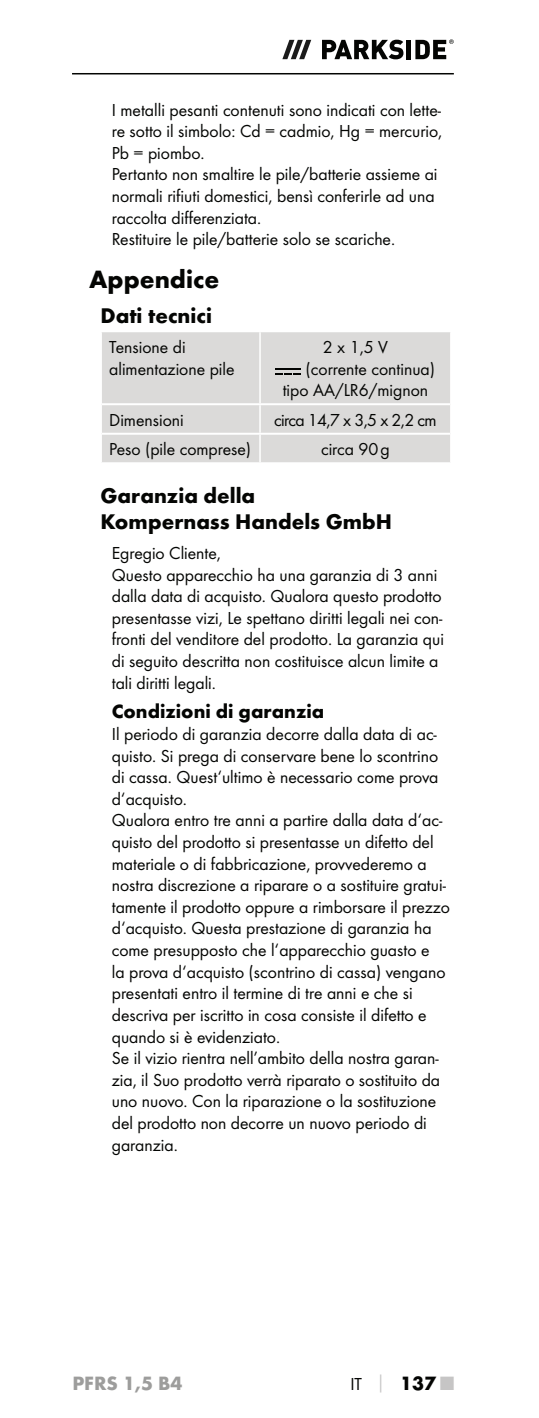
<style>
.page{position:relative;width:539px;height:1418px;background:#fff}
.page>*{position:absolute;margin:0;border:0;box-sizing:border-box;transform-origin:0 0}
.t1{font:700 26px "Futura";color:#040503}
.t2{font:700 22px/26.4px "Futura";color:#040503}
.t3{font:700 20px "Futura";color:#040503}
.t4{font:700 20px "Futura";color:#9d9d9c}
.t5{font:18px/21.6px "Futura Boo";color:#040503}
.t6{font:18px "Futura Boo";letter-spacing:-.035em;color:#040503}
.s1{font-family:"Futura Boo";font-weight:400;font-size:18px}
.s2{font-size:18px;color:#c6c5c5}
.s3{color:#c6c5c5}
</style>
<div class="page">
<hr style="left:72px;top:73px;width:382px;height:1px;background:#040503">
<svg style="left:282px;top:40px;width:29px;height:19px"></svg>
<svg style="left:322px;top:40px;width:81px;height:19px"></svg>
<div style="left:406px;top:40px;width:5px;height:19px;background:#040503"></div>
<svg style="left:415px;top:40px;width:38px;height:19px"></svg>
<div style="left:102px;top:332px;width:348px;height:130px;background:#dbdad9"></div>
<hr style="left:259px;top:332px;width:2px;height:71px;background:#fff">
<hr style="left:259px;top:405px;width:2px;height:28px;background:#fff">
<hr style="left:259px;top:435px;width:2px;height:27px;background:#fff">
<hr style="left:102px;top:403px;width:348px;height:2px;background:#fff">
<hr style="left:102px;top:433px;width:348px;height:2px;background:#fff">
<svg style="left:276px;top:368px;width:25px;height:6px"></svg>
<p class="t5" style="left:112px;top:100px;width:332px">I metalli pesanti contenuti sono indicati con lette&shy;re sotto il simbolo: Cd = cadmio, Hg = mercurio, Pb = piombo.<br>Pertanto non smaltire le pile/batterie assieme ai normali rifiuti domestici, bensì conferirle ad una raccolta differenziata.<br>Restituire le pile/batterie solo se scariche.</p>
<h1 class="t1" style="left:89px;top:269px;width:132px">Appendice</h1>
<p class="t2" style="left:100px;top:304px;width:113px">Dati tecnici</p>
<p class="t5" style="left:109px;top:337px;width:127px">Tensione di alimentazione pile</p>
<p class="t5" style="left:323px;top:337px;width:67px">2 x 1,5 V</p>
<p class="t5" style="left:305px;top:359px;width:131px">(corrente continua)</p>
<p class="t5" style="left:283px;top:380px;width:147px">tipo AA/LR6/mignon</p>
<p class="t5" style="left:109px;top:410px;width:76px">Dimensioni</p>
<p class="t6" style="left:274px;top:411px;width:164px">circa 14,7 x 3,5 x 2,2 cm</p>
<p class="t5" style="left:109px;top:439px;width:143px">Peso (pile comprese)</p>
<p class="t5" style="left:321px;top:439px;width:70px">circa 90 g</p>
<p class="t2" style="left:100px;top:484px;width:293px">Garanzia della<br>Kompernass Handels GmbH</p>
<p class="t5" style="left:112px;top:543px;width:334px">Egregio Cliente,<br>Questo apparecchio ha una garanzia di 3 anni dalla data di acquisto. Qualora questo prodotto presentasse vizi, Le spettano diritti legali nei con&shy;fronti del venditore del prodotto. La garanzia qui di seguito descritta non costituisce alcun limite a tali diritti legali.</p>
<p class="t3" style="left:112px;top:704px;width:214px">Condizioni di garanzia</p>
<p class="t5" style="left:112px;top:724px;width:339px">Il periodo di garanzia decorre dalla data di ac&shy;quisto. Si prega di conservare bene lo scontrino di cassa. Quest‘ultimo è necessario come prova d‘acquisto.<br>Qualora entro tre anni a partire dalla data d‘ac&shy;quisto del prodotto si presentasse un difetto del materiale o di fabbricazione, provvederemo a nostra discrezione a riparare o a sostituire gratui&shy;tamente il prodotto oppure a rimborsare il prezzo d‘acquisto. Questa prestazione di garanzia ha come presupposto che l‘apparecchio guasto e<br>la prova d‘acquisto (scontrino di cassa) vengano presentati entro il termine di tre anni e che si descriva per iscritto in cosa consiste il difetto e quando si è evidenziato.<br>Se il vizio rientra nell’ambito della nostra garan&shy;zia, il Suo prodotto verrà riparato o sostituito da uno nuovo. Con la riparazione o la sostituzione del prodotto non decorre un nuovo periodo di garanzia.</p>
<p class="t4" style="left:72px;top:1374px;width:112px">PFRS 1,5 B4</p>
<p class="t3" style="left:350px;top:1374px;width:105px"><span class="s1">IT</span> <span class="s2">│</span> 137 <span class="s3">■</span></p>
</div>
